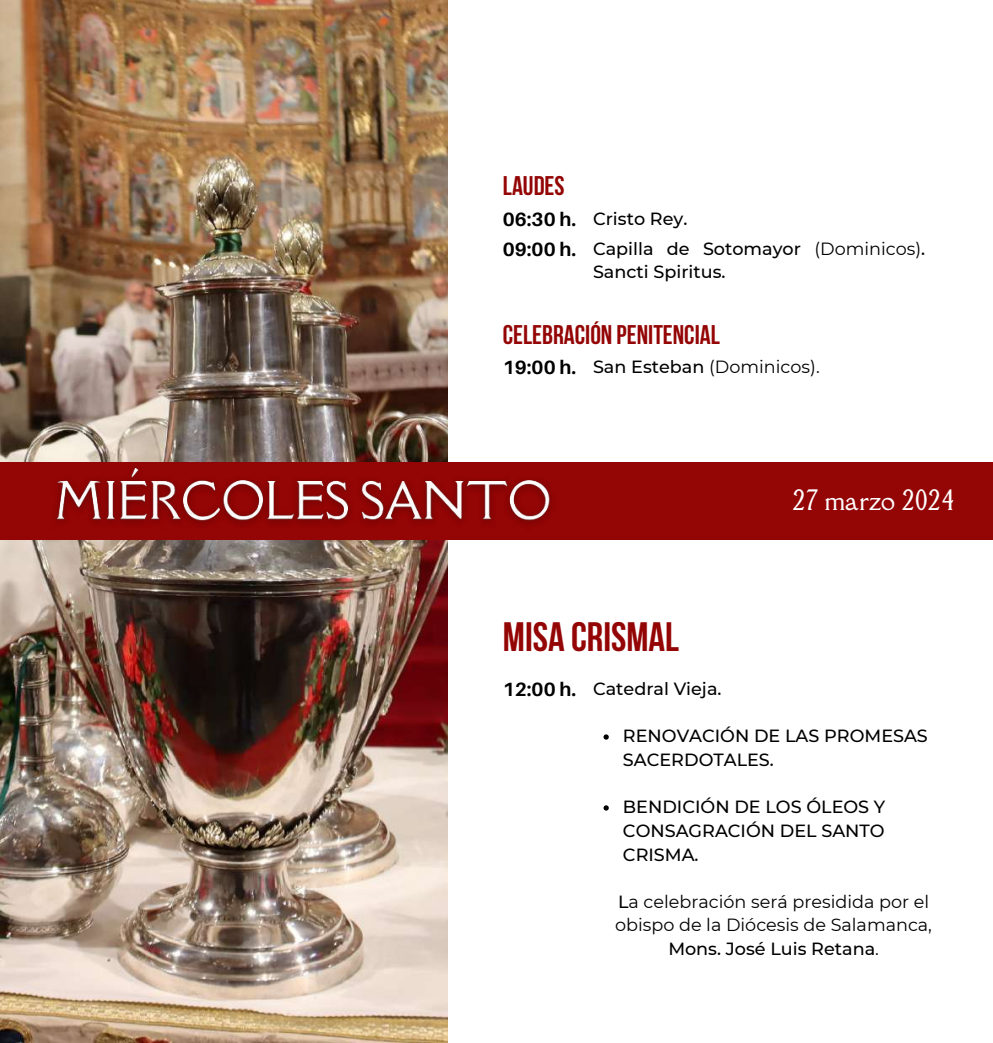
<style>
.page{position:relative;width:993px;height:1043px;background:#fff}
.page>*{position:absolute;margin:0;border:0;box-sizing:border-box;transform-origin:0 0}
.t1{font:700 40.95px "Bebas Neue";color:#940505}
.t2{font:700 26.95px "Bebas Neue";color:#940505}
.t3{font:25.72px "Della Respira";color:#fff}
.t4{font:700 19.25px "Aileron";color:#000}
.t5{font:500 17.68px/23.6px "Montserrat";color:#000}
.t6{font:17.68px/23.6px "Montserrat";color:#000;text-align:center}
.s1{font-family:"Aileron";font-weight:700;font-size:19.25px}
.s2{font-weight:400}
.s3{font-weight:500}
</style>
<div class="page">
<img style="left:0;top:0;width:448px;height:1041px">
<div style="left:0;top:462px;width:992px;height:77px;background:#940505"></div>
<img style="left:45px;top:456px;width:507px;height:69px">
<svg style="left:603px;top:734px;width:5px;height:5px"></svg>
<svg style="left:603px;top:805px;width:5px;height:5px"></svg>
<h2 class="t2" style="left:503px;top:175px;width:63px">LAUDES</h2>
<p class="t5" style="left:593px;top:203px;width:333px;line-height:30.1px;text-indent:-90px"><span class="s1">06:30 h.</span> Cristo Rey.<br>Capilla de Sotomayor <span class="s2">(Dominicos)</span>.</p>
<p class="t5" style="left:593px;top:260px;width:134px">Sancti Spiritus.</p>
<p class="t4" style="left:503px;top:237px;width:75px">09:00 h.</p>
<h2 class="t2" style="left:503px;top:323px;width:218px">CELEBRACIÓN PENITENCIAL</h2>
<p class="t6" style="left:503px;top:355px;width:318px"><span class="s1">19:00 h.</span> <span class="s3">San Esteban</span> (Dominicos).</p>
<h3 class="t3" style="left:792px;top:482px;width:163px">27 marzo 2024</h3>
<h1 class="t1" style="left:503px;top:620px;width:177px">MISA CRISMAL</h1>
<p class="t5" style="left:593px;top:676px;width:130px">Catedral Vieja.</p>
<p class="t5" style="left:623px;top:724px;width:306px">RENOVACIÓN DE LAS PROMESAS<br>SACERDOTALES.</p>
<p class="t5" style="left:623px;top:794px;width:264px;text-align:justify">BENDICIÓN DE LOS ÓLEOS Y CONSAGRACIÓN DEL SANTO CRISMA.</p>
<p class="t6" style="left:615px;top:889px;width:318px"><span class="s3">L</span>a celebración será presidida por el obispo de la Diócesis de Salamanca,<br><span class="s3">Mons. José Luis Retana</span>.</p>
<p class="t4" style="left:503px;top:677px;width:75px">12:00 h.</p>
</div>
